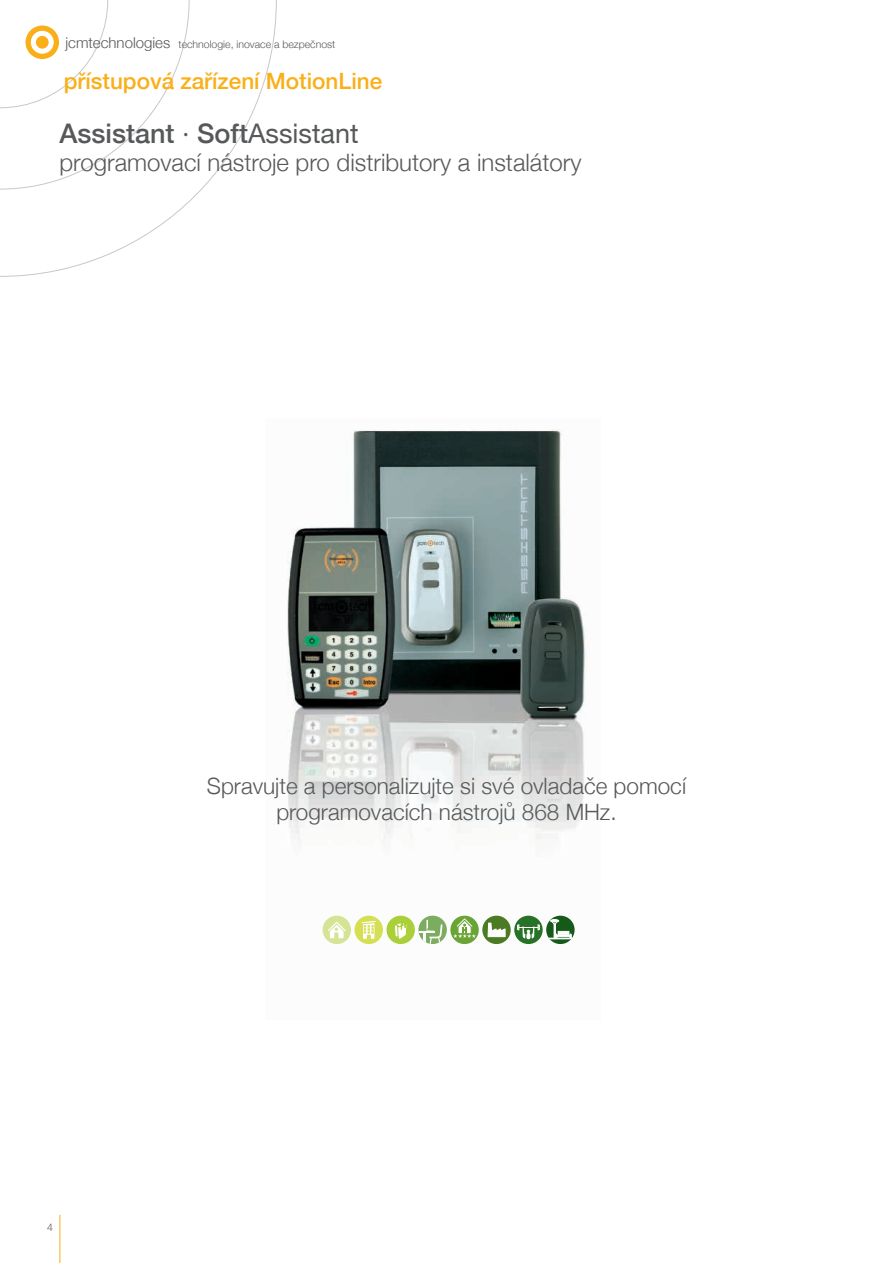
<style>
.page{position:relative;width:893px;height:1263px;background:#fff}
.page>*{position:absolute;margin:0;border:0;box-sizing:border-box;transform-origin:0 0}
.t1{font:500 27px "Helvetica Neue";color:#57585a}
.t2{font:300 24px "Helvetica Neue";color:#57585a}
.t3{font:300 22.5px/25.5px "Helvetica Neue";color:#57585a;text-align:center}
.t4{font:500 22.5px "Helvetica Neue";color:#faaf18}
.t5{font:300 10.5px "Helvetica Neue";color:#57585a}
.s1{font-size:15px}
.s2{font-weight:300}
.s3{font-weight:400}
</style>
<div class="page">
<hr style="left:60px;top:1215px;width:1px;height:48px;background:#faaf18">
<svg style="left:0;top:0;width:277px;height:277px"></svg>
<svg style="left:0;top:0;width:108px;height:108px"></svg>
<div style="left:36px;top:36px;width:13px;height:13px;background:#faaf18;border-radius:50%"></div>
<img style="left:287px;top:429px;width:300px;height:516px">
<div style="left:323px;top:916px;width:28px;height:28px;background:#d5e494;border-radius:50%"></div>
<svg style="left:328px;top:921px;width:18px;height:18px"></svg>
<div style="left:355px;top:916px;width:28px;height:28px;background:#d4df54;border-radius:50%"></div>
<svg style="left:361px;top:921px;width:15px;height:18px"></svg>
<div style="left:386px;top:915px;width:29px;height:29px;background:#abcf38;border-radius:50%"></div>
<svg style="left:394px;top:922px;width:13px;height:17px"></svg>
<svg style="left:482px;top:915px;width:29px;height:29px"></svg>
<svg style="left:487px;top:922px;width:19px;height:15px"></svg>
<div style="left:418px;top:916px;width:29px;height:28px;background:#7cac5f;border-radius:50%"></div>
<svg style="left:418px;top:920px;width:24px;height:24px"></svg>
<div style="left:514px;top:916px;width:29px;height:28px;background:#277227;border-radius:50%"></div>
<svg style="left:517px;top:924px;width:23px;height:15px"></svg>
<svg style="left:546px;top:916px;width:29px;height:28px"></svg>
<svg style="left:548px;top:919px;width:25px;height:20px"></svg>
<svg style="left:450px;top:915px;width:29px;height:29px"></svg>
<svg style="left:453px;top:918px;width:23px;height:20px"></svg>
<p class="t5" style="left:65px;top:35px;width:271px"><span class="s1">jcmtechnologies</span> technologie, inovace a bezpečnost</p>
<p class="t4" style="left:64px;top:63px;width:320px">přístupová zařízení MotionLine</p>
<p class="t1" style="left:60px;top:111px;width:301px">Assistant <span class="s2">·</span> Soft<span class="s3">Assistant</span></p>
<p class="t2" style="left:60px;top:143px;width:523px">programovací nástroje pro distributory a instalátory</p>
<p class="t3" style="left:207px;top:772px;width:481px">Spravujte a personalizujte si své ovladače pomocí programovacích nástrojů 868 MHz.</p>
<p class="t5" style="left:47px;top:1218px;width:7px">4</p>
</div>
